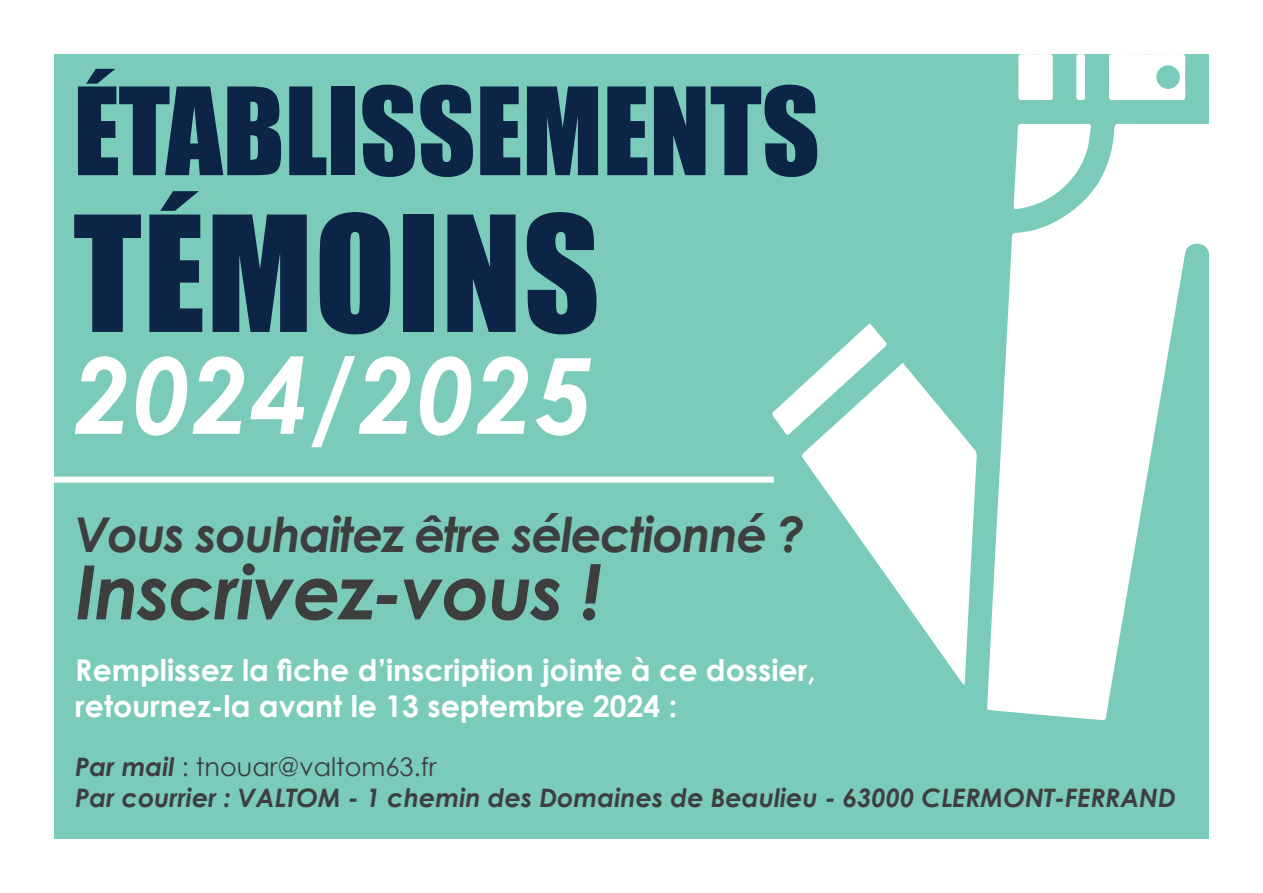
<style>
.page{position:relative;width:1263px;height:893px;background:#fff}
.page>*{position:absolute;margin:0;border:0;box-sizing:border-box;transform-origin:0 0}
.t1{font:148.5px "Impact";letter-spacing:.01em;color:#0c2446}
.t2{font:112.2px "Impact";color:#0c2446}
.t3{font:italic 700 105.15px "Century Gothic";color:#fff}
.t4{font:italic 700 75px "Century Gothic";letter-spacing:-.025em;color:#3e3e3f}
.t5{font:italic 700 48px "Century Gothic";letter-spacing:-.03em;color:#3e3e3f}
.t6{font:700 30px/36px "Century Gothic";color:#fff}
.t7{font:italic 700 25.5px/30.6px "Century Gothic";color:#3e3e3f}
.s1{font-weight:400;font-style:normal}
</style>
<div class="page">
<div style="left:54px;top:54px;width:1155px;height:785px;background:#7acbba"></div>
<div style="left:1px;top:477px;width:773px;height:6px;background:#fff"></div>
<svg style="left:987px;top:124px;width:222px;height:596px;fill:#fff"></svg>
<svg style="left:802px;top:363px;width:175px;height:322px;fill:#fff"></svg>
<svg style="left:1013px;top:124px;width:78px;height:85px"></svg>
<svg style="left:772px;top:323px;width:115px;height:112px"></svg>
<svg style="left:1109px;top:54px;width:76px;height:46px;background:#eef8f6"></svg>
<svg style="left:1018px;top:54px;width:35px;height:46px;background:#fbfdfd"></svg>
<svg style="left:1076px;top:54px;width:9px;height:46px"></svg>
<h2 class="t2" style="left:73px;top:44px;width:748px">ÉTABLISSEMENTS</h2>
<h1 class="t1" style="left:73px;top:158px;width:528px">TÉMOINS</h1>
<h3 class="t3" style="left:73px;top:316px;width:521px">2024/2025</h3>
<h3 class="t5" style="left:75px;top:498px;width:731px">Vous souhaitez être sélectionné ?</h3>
<h3 class="t4" style="left:75px;top:535px;width:528px">Inscrivez-vous !</h3>
<p class="t6" style="left:75px;top:651px;width:742px">Remplissez la fiche d’inscription jointe à ce dossier, retournez-la avant le 13 septembre 2024 :</p>
<p class="t7" style="left:75px;top:751px;width:1102px">Par mail <span class="s1">: tnouar@valtom63.fr<br></span>Par courrier : VALTOM - 1 chemin des Domaines de Beaulieu - 63000 CLERMONT-FERRAND</p>
</div>
